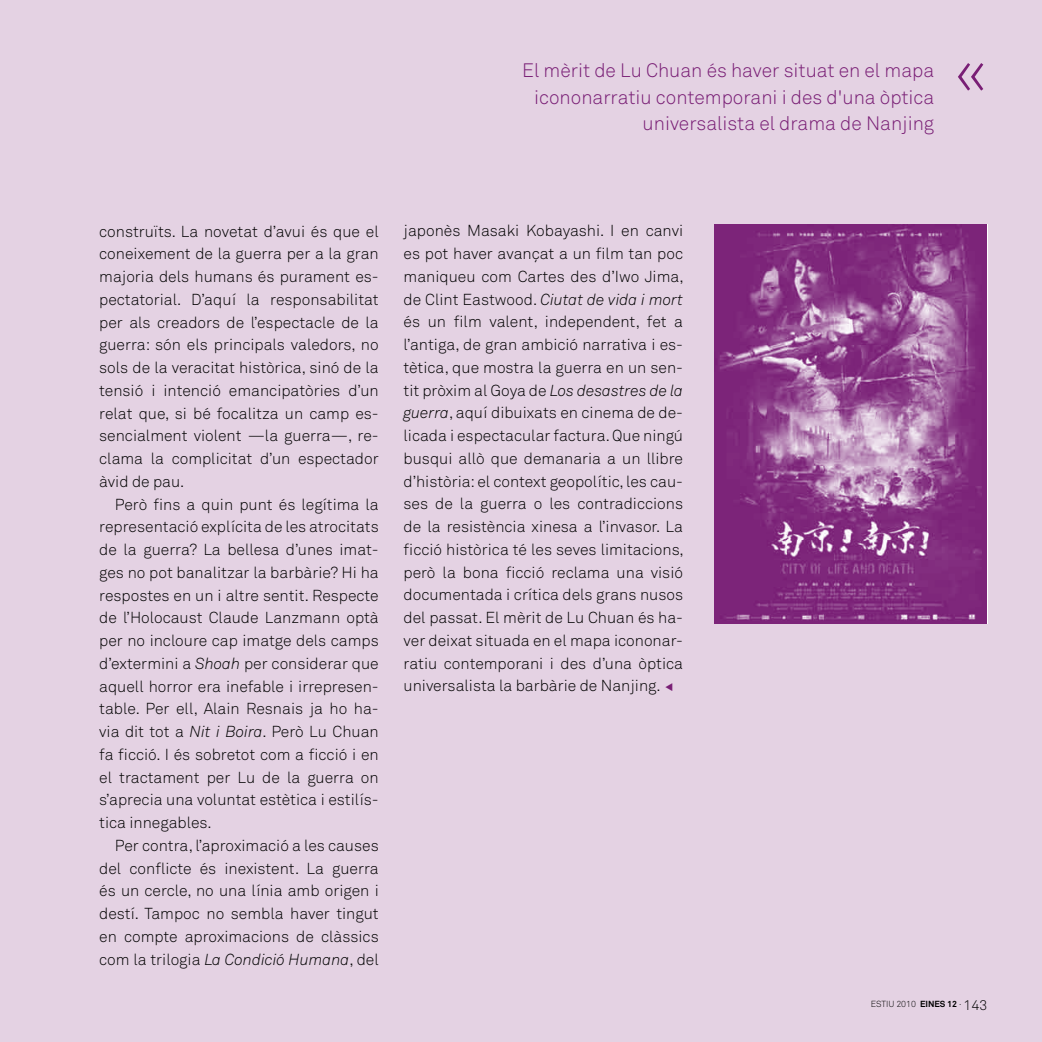
<style>
.page{position:relative;width:1042px;height:1042px;background:#e4d2e3}
.page>*{position:absolute;margin:0;border:0;box-sizing:border-box;transform-origin:0 0}
.t1{font:63px "Akkurat Light Pro";color:#791e75}
.t2{font:19.25px/26.2px "Akkurat Light Pro";color:#791e75;text-align:right}
.t3{font:15.75px/22.8px "Akkurat Light Pro";color:#000;text-align:justify}
.t4{font:8.75px "Akkurat Light Pro";color:#000}
.s1{font-style:italic}
.s2{color:#791e75}
.s3{font-family:"Akkurat Pro";font-weight:700}
.s4{font-size:14px}
</style>
<div class="page">
<img style="left:715px;top:224px;width:271px;height:399px">
<p class="t2" style="left:522px;top:58px;width:413px">El mèrit de Lu Chuan és haver situat en el mapa icononarratiu contemporani i des d'una òptica universalista el drama de Nanjing</p>
<h1 class="t1" style="left:954px;top:36px;width:35px">«</h1>
<p class="t3" style="left:99px;top:220px;width:281px">construïts. La novetat d’avui és que el coneixement de la guerra per a la gran majoria dels humans és purament es&shy;pectatorial. D’aquí la responsabilitat per als creadors de l’espectacle de la guerra: són els principals valedors, no sols de la veracitat històrica, sinó de la tensió i intenció emancipatòries d’un relat que, si bé focalitza un camp es&shy;sencialment violent —la guerra—, re&shy;clama la complicitat d’un espectador àvid de pau.</p>
<p class="t3" style="left:99px;top:493px;width:281px;text-indent:16px">Però fins a quin punt és legítima la representació explícita de les atrocitats de la guerra? La bellesa d’unes imat&shy;ges no pot banalitzar la barbàrie? Hi ha respostes en un i altre sentit. Respecte de l’Holocaust Claude Lanzmann optà per no incloure cap imatge dels camps d’extermini a <span class="s1">Shoah</span> per considerar que aquell horror era inefable i irrepresen&shy;table. Per ell, Alain Resnais ja ho ha&shy;via dit tot a <span class="s1">Nit i Boira</span>. Però Lu Chuan fa ficció. I és sobretot com a ficció i en el tractament per Lu de la guerra on s’aprecia una voluntat estètica i estilís&shy;tica innegables.</p>
<p class="t3" style="left:99px;top:834px;width:281px;text-indent:16px">Per contra, l’aproximació a les causes del conflicte és inexistent. La guerra és un cercle, no una línia amb origen i destí. Tampoc no sembla haver tingut en compte aproximacions de clàssics com la trilogia <span class="s1">La Condició Humana</span>, del</p>
<p class="t3" style="left:403px;top:220px;width:282px">japonès Masaki Kobayashi. I en canvi es pot haver avançat a un film tan poc maniqueu com Cartes des d’Iwo Jima, de Clint Eastwood. <span class="s1">Ciutat de vida i mort </span>és un film valent, independent, fet a l’antiga, de gran ambició narrativa i es&shy;tètica, que mostra la guerra en un sen&shy;tit pròxim al Goya de <span class="s1">Los desastres de la guerra</span>, aquí dibuixats en cinema de de&shy;licada i espectacular factura. Que ningú busqui allò que demanaria a un llibre d’història: el context geopolític, les cau&shy;ses de la guerra o les contradiccions de la resistència xinesa a l’invasor. La ficció històrica té les seves limitacions, però la bona ficció reclama una visió documentada i crítica dels grans nusos del passat. El mèrit de Lu Chuan és ha&shy;ver deixat situada en el mapa icononar&shy;ratiu contemporani i des d’una òptica universalista la barbàrie de Nanjing. <span class="s2">□</span></p>
<p class="t4" style="left:871px;top:998px;width:118px">ESTIu 2010 <span class="s3">EINES 12</span> · <span class="s4">143</span></p>
</div>
